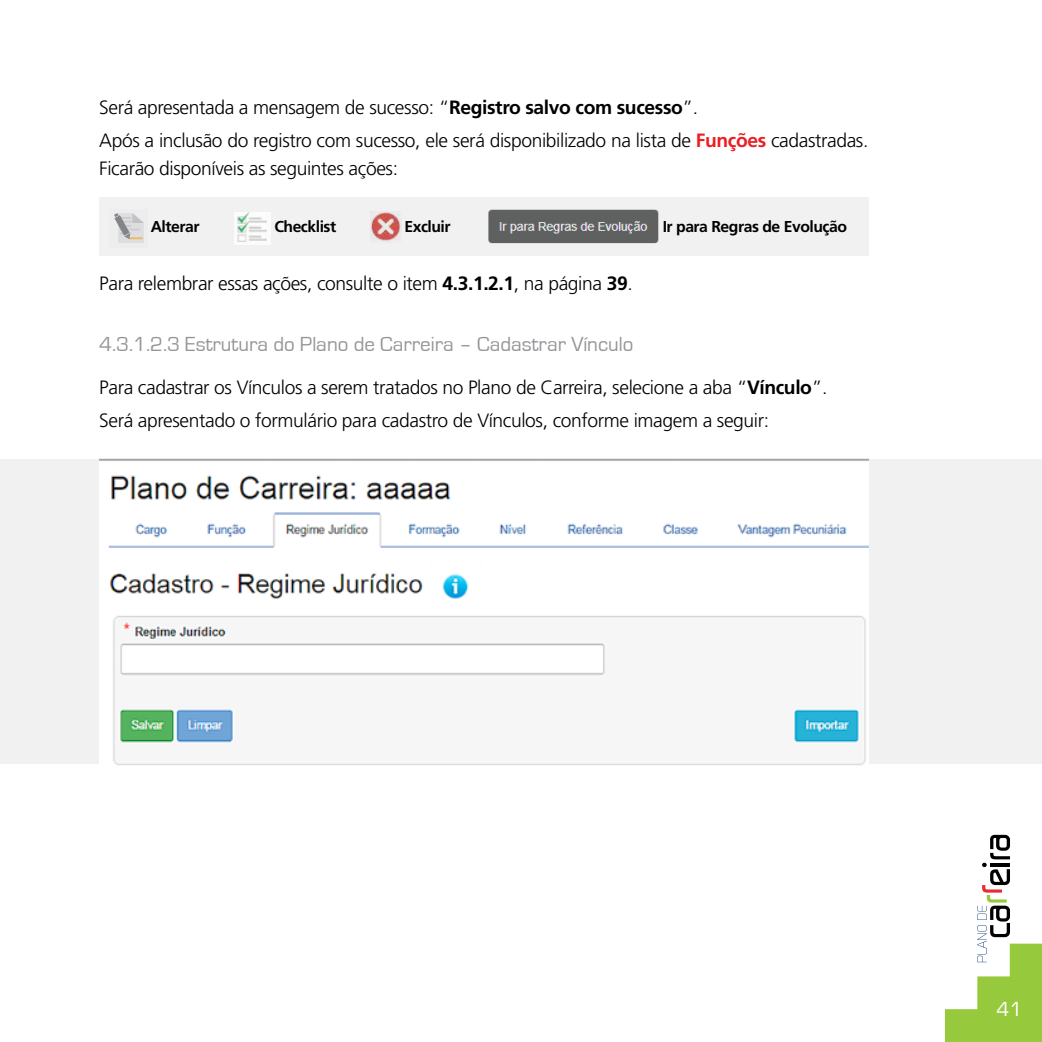
<style>
.page{position:relative;width:1042px;height:1042px;background:#fff}
.page>*{position:absolute;margin:0;border:0;box-sizing:border-box;transform-origin:0 0}
.t1{font:21px "Eurostile";color:#939598}
.t2{font:21px "Eurostile";color:#fff}
.t3{font:300 19.25px/32.9px "Frutiger";letter-spacing:-.02em;color:#000}
.t4{font:700 15.75px "Frutiger";letter-spacing:-.03em;color:#000}
.s1{font-weight:700}
.s2{font-weight:700;color:#ed1d24}
</style>
<div class="page">
<div style="left:0;top:459px;width:1042px;height:305px;background:#f1f1f2"></div>
<div style="left:99px;top:197px;width:769px;height:58px;background:#f1f1f2"></div>
<img style="left:114px;top:213px;width:30px;height:30px">
<img style="left:237px;top:212px;width:30px;height:30px">
<img style="left:371px;top:211px;width:30px;height:30px">
<img style="left:488px;top:209px;width:171px;height:35px">
<img style="left:99px;top:459px;width:769px;height:306px">
<svg style="left:945px;top:835px;width:97px;height:207px"></svg>
<p class="t3" style="left:99px;top:91px;width:771px">Será apresentada a mensagem de sucesso: “<span class="s1">Registro salvo com sucesso</span>”.<br>Após a inclusão do registro com sucesso, ele será disponibilizado na lista de <span class="s2">Funções</span> cadastradas.</p>
<p class="t3" style="left:99px;top:152px;width:300px">Ficarão disponíveis as seguintes ações:</p>
<p class="t4" style="left:151px;top:218px;width:50px">Alterar</p>
<p class="t4" style="left:274px;top:218px;width:63px">Checklist</p>
<p class="t4" style="left:404px;top:218px;width:48px">Excluir</p>
<p class="t4" style="left:663px;top:218px;width:186px">Ir para Regras de Evolução</p>
<p class="t3" style="left:99px;top:267px;width:535px">Para relembrar essas ações, consulte o item <span class="s1">4.3.1.2.1</span>, na página <span class="s1">39</span>.</p>
<p class="t1" style="left:99px;top:333px;width:536px">4.3.1.2.3 Estrutura do Plano de Carreira – Cadastrar Vínculo</p>
<p class="t3" style="left:99px;top:371px;width:729px">Para cadastrar os Vínculos a serem tratados no Plano de Carreira, selecione a aba “<span class="s1">Vínculo</span>”.<br>Será apresentado o formulário para cadastro de Vínculos, conforme imagem a seguir:</p>
<p class="t2" style="left:996px;top:997px;width:27px">41</p>
</div>
